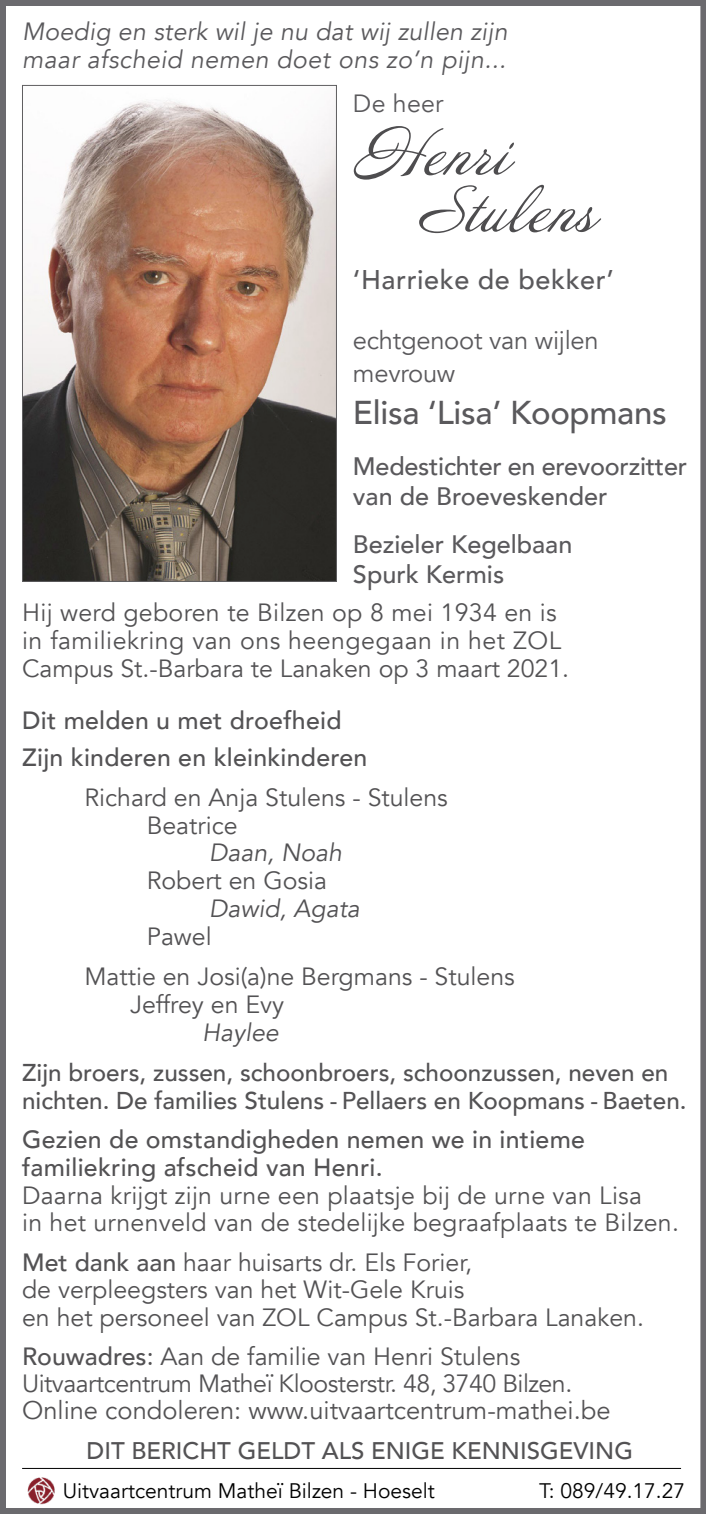
<style>
.page{position:relative;width:706px;height:1514px;background:#fff}
.page>*{position:absolute;margin:0;border:0;box-sizing:border-box;transform-origin:0 0}
.t1{font:57px "Annabelle JF";letter-spacing:.01em;color:#4e4d4f}
.t2{font:500 33px "Avenir";letter-spacing:-.01em;color:#5a595c}
.t3{font:500 27px "Avenir";letter-spacing:.02em;color:#5a595c}
.t4{font:25.5px "Avenir";color:#535254}
.t5{font:25.5px "Avenir";letter-spacing:-.01em;color:#5a595c}
.t6{font:500 25.2px "Avenir";color:#5a595c}
.t7{font:24.9px "Avenir";color:#535254}
.t8{font:500 24.9px "Avenir";letter-spacing:.01em;color:#535254}
.t9{font:italic 24.9px "Avenir";letter-spacing:.01em;color:#5a595c}
.t10{font:24.9px "Avenir";letter-spacing:-.02em;color:#535254}
.t11{font:24.9px "Avenir";letter-spacing:.02em;color:#535254}
.t12{font:italic 24.9px "Avenir";color:#535254}
.t13{font:24.9px "Avenir";letter-spacing:.01em;color:#5a595c}
.t14{font:500 24.3px/27.9px "Avenir";color:#535254}
.t15{font:500 24px "Avenir";color:#535254}
.t16{font:21px "Avenir";color:#000}
.s1{font-weight:500}
.s2{font-style:inherit}
</style>
<div class="page">
<img style="left:27px;top:1477px;width:28px;height:28px">
<hr style="left:22px;top:1468px;width:659px;height:1px;background:#000">
<div style="left:0;top:0;width:706px;height:1514px;border:6px solid #6b6a6e"></div>
<img style="left:24px;top:100px;width:311px;height:480px">
<div style="left:22px;top:85px;width:315px;height:497px;border:1px solid #535254"></div>
<p class="t9" style="left:22px;top:17px;width:487px">Moedig en sterk wil je nu dat wij zullen zijn</p>
<p class="t9" style="left:22px;top:45px;width:485px">maar afscheid nemen doet ons zo’n pijn...</p>
<p class="t13" style="left:353px;top:88px;width:92px">De heer</p>
<p class="t1" style="left:353px;top:118px;width:158px">Henri</p>
<p class="t1" style="left:417px;top:175px;width:180px">Stulens</p>
<p class="t3" style="left:353px;top:256px;width:262px">‘Harrieke de bekker’</p>
<p class="t5" style="left:353px;top:325px;width:247px">echtgenoot van wijlen</p>
<p class="t5" style="left:353px;top:358px;width:104px">mevrouw</p>
<p class="t2" style="left:353px;top:384px;width:315px">Elisa ‘Lisa’ Koopmans</p>
<p class="t6" style="left:353px;top:444px;width:336px">Medestichter en erevoorzitter</p>
<p class="t6" style="left:353px;top:474px;width:256px">van de Broeveskender</p>
<p class="t6" style="left:353px;top:522px;width:221px">Bezieler Kegelbaan</p>
<p class="t6" style="left:353px;top:552px;width:153px">Spurk Kermis</p>
<p class="t7" style="left:22px;top:598px;width:536px">Hij werd geboren te Bilzen op 8 mei 1934 en is</p>
<p class="t11" style="left:22px;top:626px;width:540px">in familiekring van ons heengegaan in het ZOL</p>
<p class="t7" style="left:22px;top:653px;width:548px">Campus St.-Barbara te Lanaken op 3 maart 2021.</p>
<p class="t8" style="left:22px;top:699px;width:321px">Dit melden u met droefheid</p>
<p class="t8" style="left:22px;top:735px;width:347px">Zijn kinderen en kleinkinderen</p>
<p class="t7" style="left:84px;top:782px;width:365px">Richard en Anja Stulens - Stulens</p>
<p class="t7" style="left:147px;top:810px;width:92px">Beatrice</p>
<p class="t12" style="left:209px;top:838px;width:134px">Daan, Noah</p>
<p class="t7" style="left:147px;top:866px;width:182px">Robert en Gosia</p>
<p class="t12" style="left:209px;top:894px;width:152px">Dawid, Agata</p>
<p class="t7" style="left:147px;top:922px;width:67px">Pawel</p>
<p class="t7" style="left:84px;top:962px;width:432px">Mattie en Josi(a)ne Bergmans - Stulens</p>
<p class="t7" style="left:130px;top:989px;width:156px">Jeffrey en Evy</p>
<p class="t12" style="left:202px;top:1017px;width:78px">Haylee</p>
<p class="t14" style="left:22px;top:1057px;width:666px">Zijn broers, zussen, schoonbroers, schoonzussen, neven en nichten. De families Stulens - Pellaers en Koopmans - Baeten.</p>
<p class="t8" style="left:22px;top:1118px;width:564px">Gezien de omstandigheden nemen we in intieme</p>
<p class="t8" style="left:22px;top:1146px;width:362px">familiekring afscheid van Henri.</p>
<p class="t7" style="left:22px;top:1180px;width:621px">Daarna krijgt zijn urne een plaatsje bij de urne van Lisa</p>
<p class="t7" style="left:22px;top:1208px;width:658px">in het urnenveld van de stedelijke begraafplaats te Bilzen.</p>
<p class="t7" style="left:22px;top:1247px;width:452px"><span class="s1">Met dank aan</span> haar huisarts dr. Els Forier,</p>
<p class="t7" style="left:22px;top:1275px;width:444px">de verpleegsters van het Wit-Gele Kruis</p>
<p class="t7" style="left:22px;top:1302px;width:623px">en het personeel van ZOL Campus St.-Barbara Lanaken.</p>
<p class="t7" style="left:22px;top:1341px;width:500px"><span class="s1">Rouwadres</span><span class="s2">:</span> Aan de familie van Henri Stulens</p>
<p class="t10" style="left:22px;top:1368px;width:552px">Uitvaartcentrum Matheï Kloosterstr. 48, 3740 Bilzen.</p>
<p class="t4" style="left:22px;top:1395px;width:590px">Online condoleren: www.uitvaartcentrum-mathei.be</p>
<p class="t15" style="left:87px;top:1430px;width:548px">DIT BERICHT GELDT ALS ENIGE KENNISGEVING</p>
<p class="t16" style="left:63px;top:1478px;width:374px">Uitvaartcentrum Matheï Bilzen - Hoeselt</p>
<p class="t16" style="left:539px;top:1478px;width:147px">T: 089/49.17.27</p>
</div>
